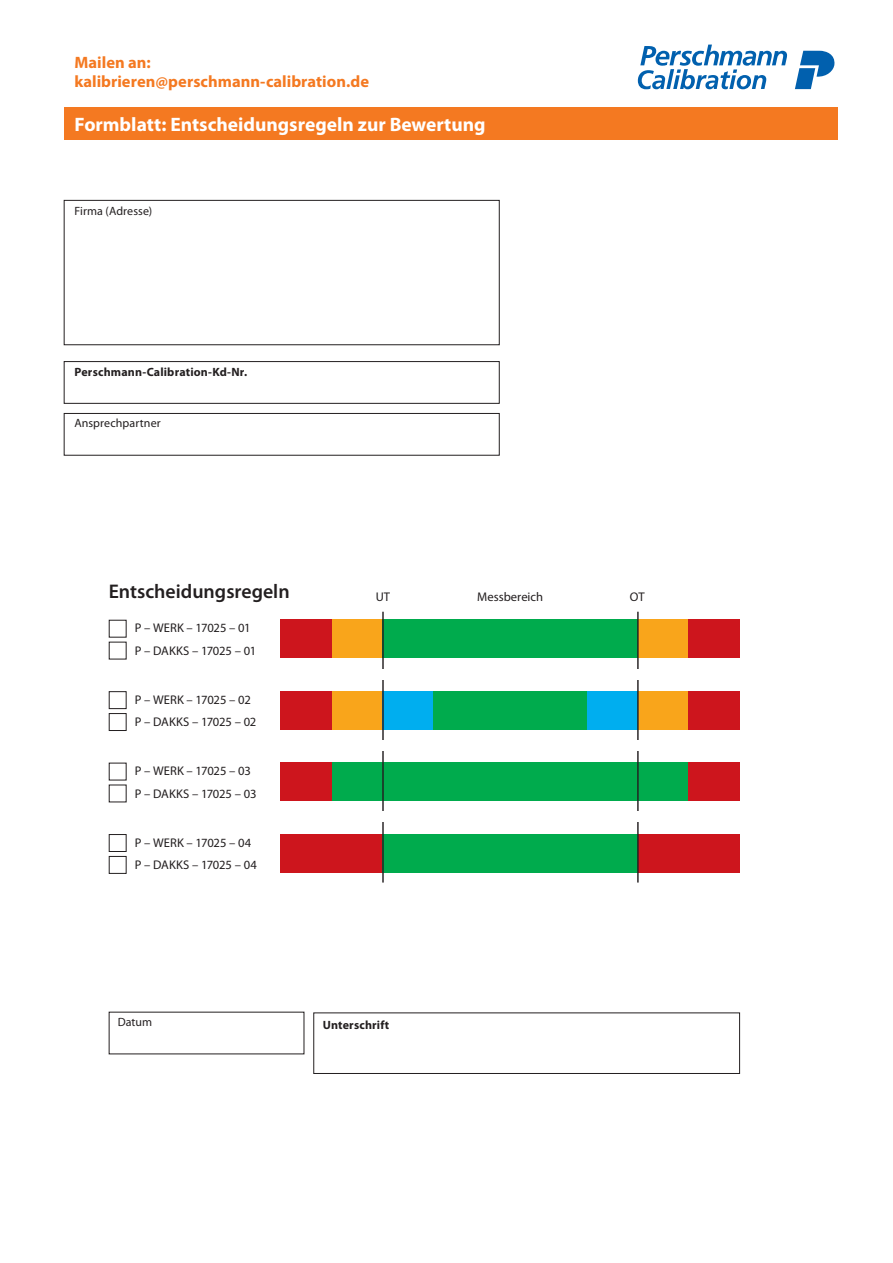
<style>
.page{position:relative;width:893px;height:1263px;background:#fff}
.page>*{position:absolute;margin:0;border:0;box-sizing:border-box;transform-origin:0 0}
.t1{font:600 19.8px "Myriad Pro";color:#231f20}
.t2{font:700 19.5px "Myriad Pro";color:#fff}
.t3{font:700 16.5px/19.5px "Myriad Pro";color:#f47921}
.t4{font:12.6px/22.5px "Myriad Pro";color:#231f20}
.t5{font:12.6px/22.5px "Myriad Pro";letter-spacing:-.02em;color:#231f20}
.t6{font:700 12px "Myriad Pro";letter-spacing:.015em;color:#231f20}
.t7{font:12px "Myriad Pro";letter-spacing:.005em;color:#231f20}
</style>
<div class="page">
<div style="left:64px;top:107px;width:774px;height:33px;background:#f47921"></div>
<svg style="left:795px;top:51px;width:40px;height:38px"></svg>
<svg style="left:638px;top:45px;width:149px;height:44px"></svg>
<div style="left:64px;top:200px;width:436px;height:145px;border:1px solid #231f20"></div>
<div style="left:64px;top:413px;width:436px;height:43px;border:1px solid #231f20"></div>
<div style="left:64px;top:361px;width:436px;height:43px;border:1px solid #231f20"></div>
<div style="left:313px;top:1012px;width:427px;height:62px;border:1px solid #231f20"></div>
<div style="left:109px;top:691px;width:18px;height:18px;border:1px solid #231f20"></div>
<div style="left:109px;top:713px;width:18px;height:18px;border:1px solid #231f20"></div>
<div style="left:109px;top:834px;width:18px;height:18px;border:1px solid #231f20"></div>
<div style="left:109px;top:856px;width:18px;height:18px;border:1px solid #231f20"></div>
<div style="left:332px;top:620px;width:51px;height:38px;background:#f9a51b"></div>
<div style="left:638px;top:620px;width:51px;height:38px;background:#f9a51b"></div>
<div style="left:383px;top:620px;width:51px;height:38px;background:#00ab4d"></div>
<div style="left:587px;top:620px;width:51px;height:38px;background:#00ab4d"></div>
<div style="left:689px;top:620px;width:51px;height:38px;background:#cd151d"></div>
<div style="left:281px;top:620px;width:51px;height:38px;background:#cd151d"></div>
<div style="left:434px;top:620px;width:153px;height:38px;background:#00ab4d"></div>
<div style="left:332px;top:691px;width:51px;height:38px;background:#f9a51b"></div>
<div style="left:638px;top:691px;width:51px;height:38px;background:#f9a51b"></div>
<div style="left:383px;top:691px;width:51px;height:38px;background:#00aeef"></div>
<div style="left:587px;top:691px;width:51px;height:38px;background:#00aeef"></div>
<div style="left:689px;top:691px;width:51px;height:38px;background:#cd151d"></div>
<div style="left:281px;top:691px;width:51px;height:38px;background:#cd151d"></div>
<div style="left:434px;top:691px;width:153px;height:38px;background:#00ab4d"></div>
<div style="left:332px;top:763px;width:51px;height:38px;background:#00ab4d"></div>
<div style="left:638px;top:763px;width:51px;height:38px;background:#00ab4d"></div>
<div style="left:383px;top:763px;width:51px;height:38px;background:#00ab4d"></div>
<div style="left:587px;top:763px;width:51px;height:38px;background:#00ab4d"></div>
<div style="left:689px;top:763px;width:51px;height:38px;background:#cd151d"></div>
<div style="left:281px;top:763px;width:51px;height:38px;background:#cd151d"></div>
<div style="left:434px;top:763px;width:153px;height:38px;background:#00ab4d"></div>
<div style="left:332px;top:834px;width:51px;height:38px;background:#cd151d"></div>
<div style="left:638px;top:834px;width:51px;height:38px;background:#cd151d"></div>
<div style="left:383px;top:834px;width:51px;height:38px;background:#00ab4d"></div>
<div style="left:587px;top:834px;width:51px;height:38px;background:#00ab4d"></div>
<div style="left:689px;top:834px;width:51px;height:38px;background:#cd151d"></div>
<div style="left:281px;top:834px;width:51px;height:38px;background:#cd151d"></div>
<div style="left:434px;top:834px;width:153px;height:38px;background:#00ab4d"></div>
<hr style="left:382px;top:612px;width:2px;height:270px;background:#231f20">
<hr style="left:637px;top:612px;width:2px;height:270px;background:#231f20">
<div style="left:371px;top:669px;width:315px;height:10px;background:#fff"></div>
<div style="left:371px;top:740px;width:315px;height:11px;background:#fff"></div>
<div style="left:371px;top:811px;width:315px;height:11px;background:#fff"></div>
<h3 class="t3" style="left:74px;top:53px;width:296px">Mailen an: kalibrieren@perschmann-calibration.de</h3>
<h2 class="t2" style="left:74px;top:113px;width:413px">Formblatt: Entscheidungsregeln zur Bewertung</h2>
<p class="t7" style="left:74px;top:204px;width:79px">Firma (Adresse)</p>
<p class="t6" style="left:74px;top:365px;width:174px">Perschmann-Calibration-Kd-Nr.</p>
<p class="t7" style="left:74px;top:417px;width:88px">Ansprechpartner</p>
<h1 class="t1" style="left:109px;top:581px;width:182px">Entscheidungsregeln</h1>
<p class="t4" style="left:376px;top:586px;width:16px">UT</p>
<p class="t4" style="left:477px;top:586px;width:67px">Messbereich</p>
<p class="t4" style="left:630px;top:586px;width:16px">OT</p>
<p class="t5" style="left:135px;top:617px;width:123px">P – WERK – 17025 – 01<br>P – DAKKS – 17025 – 01</p>
<p class="t5" style="left:135px;top:689px;width:123px">P – WERK – 17025 – 02<br>P – DAKKS – 17025 – 02</p>
<p class="t4" style="left:135px;top:760px;width:123px">P – WERK – 17025 – 03<br>P – DAKKS – 17025 – 03</p>
<p class="t4" style="left:135px;top:831px;width:124px">P – WERK – 17025 – 04<br>P – DAKKS – 17025 – 04</p>
<p class="t7" style="left:118px;top:1016px;width:36px">Datum</p>
<p class="t6" style="left:323px;top:1018px;width:68px">Unterschrift</p>
</div>
